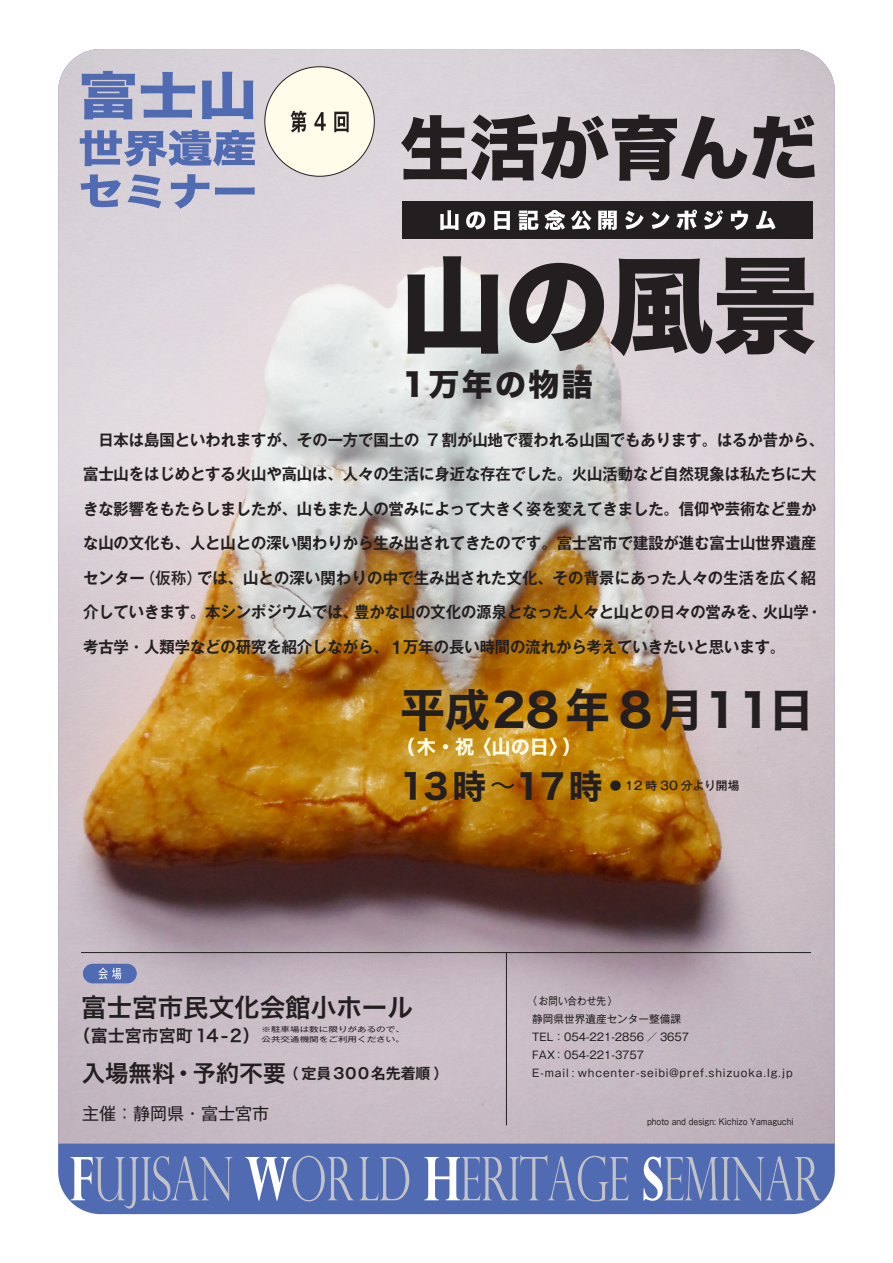
<style>
.page{position:relative;width:893px;height:1263px;background:#fff}
.page>*{position:absolute;margin:0;border:0;box-sizing:border-box;transform-origin:0 0}
.t1{font:105.3px "Hira Kaku Std W8";color:#231f20}
.t2{font:70.2px "Hira Kaku Std W8";letter-spacing:-.005em;color:#231f20}
.t3{font:45.15px "Hira Kaku Std N W7";letter-spacing:.015em;color:#231f20}
.t4{font:34.05px "Hira Kaku Std N W7";letter-spacing:-.1em;color:#231f20}
.t5{font:30.9px "Hira Kaku Std W8";letter-spacing:.08em;color:#231f20}
.t6{font:25.5px "Hira Kaku Pro N W6";color:#231f20}
.t7{font:19.2px "Hira Kaku Std N W7";color:#fffde9}
.t8{font:16.95px "Hira Kaku Pro N W6";color:#231f20}
.t9{font:16.95px "Gothic MB101 Pro";color:#231f20}
.t10{font:700 15.9px/34.5px "Gothic MB101 Pro De";color:#231f20;scale:.96 1}
.t11{font:700 14.85px "Gothic MB101 Pro De";color:#231f20}
.t12{font:500 11.7px "Gothic MB101 Pro";color:#231f20}
.t13{font:10.65px/18px "Gothic MB101 Pro";color:#231f20;scale:.9 1}
.t14{font:8.55px "Gothic MB101 Pro";color:#231f20;scale:.9 1}
.t15{font:7.2px/10.5px "Gothic MB101 Pro";color:#231f20;scale:1.33 1}
.s1{font-family:"Gothic MB101 Pro";font-weight:500}
.s2{font-size:16.95px}
.s3{font-family:"Hira Kaku Std N W4";font-size:25.5px}
.s4{font-weight:400}
.s5{font-family:"Hira Kaku Pro N W6";font-weight:400;font-size:23.4px}
</style>
<div class="page">
<div style="left:58px;top:49px;width:777px;height:1165px;background:#516bb3;border-radius:43px"></div>
<img style="left:58px;top:49px;width:777px;height:1094px">
<svg style="left:71px;top:1156px;width:161px;height:52px"></svg>
<svg style="left:245px;top:1156px;width:164px;height:45px"></svg>
<svg style="left:424px;top:1155px;width:205px;height:46px"></svg>
<svg style="left:643px;top:1156px;width:178px;height:45px"></svg>
<div style="left:402px;top:201px;width:411px;height:37px;background:#231f20"></div>
<svg style="left:440px;top:210px;width:19px;height:20px"></svg>
<svg style="left:466px;top:212px;width:19px;height:17px"></svg>
<svg style="left:494px;top:211px;width:16px;height:19px"></svg>
<svg style="left:518px;top:210px;width:20px;height:20px"></svg>
<svg style="left:544px;top:210px;width:21px;height:20px"></svg>
<svg style="left:571px;top:210px;width:20px;height:20px"></svg>
<svg style="left:598px;top:211px;width:19px;height:19px"></svg>
<svg style="left:625px;top:211px;width:19px;height:18px"></svg>
<svg style="left:651px;top:212px;width:19px;height:17px"></svg>
<svg style="left:676px;top:210px;width:21px;height:20px"></svg>
<svg style="left:704px;top:210px;width:19px;height:19px"></svg>
<svg style="left:731px;top:210px;width:17px;height:20px"></svg>
<svg style="left:756px;top:211px;width:19px;height:19px"></svg>
<div style="left:265px;top:67px;width:109px;height:109px;background:#fffde9;border-radius:50%"></div>
<svg style="left:291px;top:111px;width:15px;height:21px"></svg>
<svg style="left:314px;top:112px;width:12px;height:19px"></svg>
<svg style="left:334px;top:112px;width:15px;height:20px"></svg>
<hr style="left:81px;top:952px;width:730px;height:1px;background:#231f20">
<hr style="left:506px;top:953px;width:1px;height:172px;background:#231f20">
<div style="left:83px;top:964px;width:54px;height:19px;background:#516bb3;border-radius:10px"></div>
<svg style="left:98px;top:968px;width:23px;height:11px"></svg>
<svg style="left:82px;top:71px;width:53px;height:48px"></svg>
<svg style="left:141px;top:72px;width:54px;height:46px"></svg>
<svg style="left:202px;top:72px;width:51px;height:47px"></svg>
<svg style="left:80px;top:130px;width:175px;height:36px"></svg>
<svg style="left:81px;top:174px;width:40px;height:33px"></svg>
<svg style="left:128px;top:174px;width:33px;height:34px"></svg>
<svg style="left:171px;top:174px;width:38px;height:35px"></svg>
<svg style="left:215px;top:187px;width:40px;height:8px"></svg>
<h2 class="t2" style="left:400px;top:109px;width:421px">生活が育んだ</h2>
<h1 class="t1" style="left:400px;top:247px;width:419px">山の風景</h1>
<h3 class="t5" style="left:402px;top:367px;width:192px">1万年の物語</h3>
<p class="t10" style="left:83px;top:421px;width:773px">　日本は島国といわれますが、その一方で国土の 7 割が山地で覆われる山国でもあります。はるか昔から、富士山をはじめとする火山や高山は、人々の生活に身近な存在でした。火山活動など自然現象は私たちに大きな影響をもたらしましたが、山もまた人の営みによって大きく姿を変えてきました。信仰や芸術など豊かな山の文化も、人と山との深い関わりから生み出されてきたのです。富士宮市で建設が進む富士山世界遺産センター<span class="s1">（仮称）</span>では、山との深い関わりの中で生み出された文化、その背景にあった人々の生活を広く紹介していきます。本シンポジウムでは、豊かな山の文化の源泉となった人々と山との日々の営みを、火山学・</p>
<p class="t10" style="left:83px;top:628px;width:733px">考古学・人類学などの研究を紹介しながら、<span class="s2">１</span>万年の長い時間の流れから考えていきたいと思います。</p>
<h3 class="t3" style="left:400px;top:675px;width:416px">平成28年 8月11日</h3>
<p class="t7" style="left:396px;top:732px;width:187px">（木・祝〈山の日〉）</p>
<h3 class="t4" style="left:400px;top:759px;width:204px">1３時<span class="s3">～</span>１７時</h3>
<p class="t12" style="left:610px;top:776px;width:131px"><span class="s4">●</span> 12 時 30 分より開場</p>
<h3 class="t6" style="left:81px;top:984px;width:333px">富士宮市民文化会館小ホール</h3>
<p class="t8" style="left:73px;top:1020px;width:188px">（富士宮市宮町14-2）</p>
<p class="t11" style="left:82px;top:1061px;width:368px"><span class="s5">入場無料・予約不要</span>（定員３００名先着順）</p>
<p class="t9" style="left:82px;top:1099px;width:189px">主催：静岡県・富士宮市</p>
<p class="t15" style="left:261px;top:1023px;width:109px">※駐車場は数に限りがあるので、公共交通機関をご利用ください。</p>
<p class="t13" style="left:532px;top:990px;width:291px;text-indent:-5px">〈お問い合わせ先〉<br>静岡県世界遺産センター整備課<br>TEL：054-221-2856 ／ 3657<br>FAX：054-221-3757　<br>E-mail : whcenter-seibi@pref.shizuoka.lg.jp</p>
<p class="t14" style="left:647px;top:1115px;width:164px">photo and design: Kichizo Yamaguchi</p>
</div>
